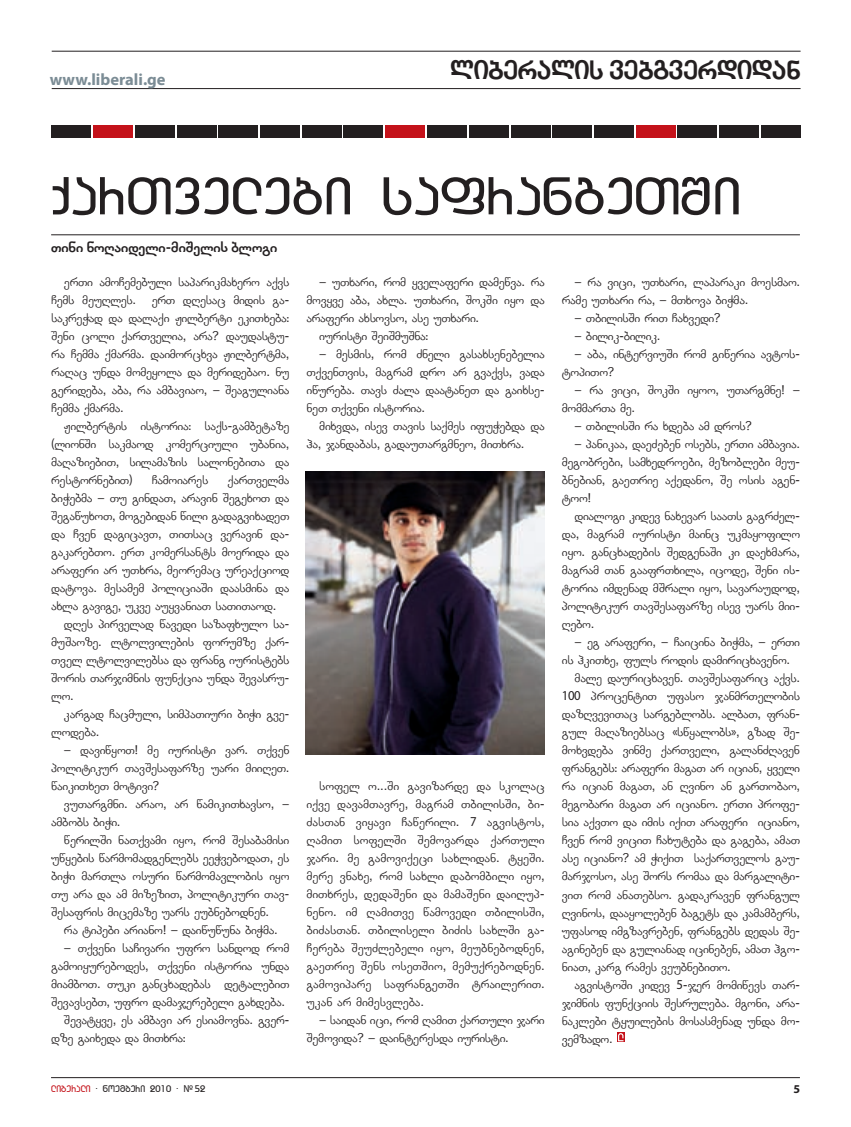
<style>
.page{position:relative;width:851px;height:1127px;background:#fff}
.page>*{position:absolute;margin:0;border:0;box-sizing:border-box;transform-origin:0 0}
.t1{font:56.7px "Bauhaus Mtavruli Thin A";color:#231f20;scale:1.11 1}
.t2{font:700 27px "A Kolkhety M";letter-spacing:-.01em;color:#231f20}
.t3{font:700 16.5px "Myriad Pro";color:#7b8c95}
.t4{font:700 15px "A Kolkhety N";color:#231f20}
.t5{font:12.75px/18px "A Kolkhety N";letter-spacing:-.03em;color:#231f20;text-align:justify}
.t6{font:700 12px "Myriad Pro";color:#231f20}
.t7{font:10.5px "Bauhaus Mtavruli Thin A";color:#231f20}
.t8{font:10.5px "Bauhaus Mtavruli Thin A";color:#c4121a}
.s1{font-family:"Myriad Pro"}
</style>
<div class="page">
<hr style="left:52px;top:51px;width:748px;height:1px;background:#231f20">
<hr style="left:52px;top:88px;width:748px;height:1px;background:#231f20">
<hr style="left:51px;top:235px;width:748px;height:1px;background:#231f20">
<svg style="left:617px;top:1032px;width:7px;height:10px"></svg>
<svg style="left:618px;top:1033px;width:5px;height:8px"></svg>
<div style="left:52px;top:126px;width:39px;height:12px;background:#231f20"></div>
<div style="left:93px;top:126px;width:39px;height:12px;background:#c4121a"></div>
<div style="left:135px;top:126px;width:39px;height:12px;background:#231f20"></div>
<div style="left:177px;top:126px;width:39px;height:12px;background:#231f20"></div>
<div style="left:219px;top:126px;width:39px;height:12px;background:#231f20"></div>
<div style="left:261px;top:126px;width:39px;height:12px;background:#231f20"></div>
<div style="left:552px;top:126px;width:39px;height:12px;background:#231f20"></div>
<div style="left:594px;top:126px;width:39px;height:12px;background:#231f20"></div>
<div style="left:636px;top:126px;width:39px;height:12px;background:#c4121a"></div>
<div style="left:677px;top:126px;width:39px;height:12px;background:#231f20"></div>
<div style="left:719px;top:126px;width:39px;height:12px;background:#231f20"></div>
<div style="left:761px;top:126px;width:39px;height:12px;background:#231f20"></div>
<div style="left:302px;top:126px;width:39px;height:12px;background:#231f20"></div>
<div style="left:344px;top:126px;width:39px;height:12px;background:#231f20"></div>
<div style="left:385px;top:126px;width:39px;height:12px;background:#c4121a"></div>
<div style="left:427px;top:126px;width:39px;height:12px;background:#231f20"></div>
<div style="left:469px;top:126px;width:39px;height:12px;background:#231f20"></div>
<div style="left:511px;top:126px;width:39px;height:12px;background:#231f20"></div>
<img style="left:306px;top:472px;width:238px;height:282px">
<hr style="left:51px;top:1077px;width:748px;height:1px;background:#231f20">
<p class="t3" style="left:50px;top:69px;width:117px">www.liberali.ge</p>
<h2 class="t2" style="left:450px;top:57px;width:351px">LIBERALIS VEBGVERDIDAN</h2>
<h1 class="t1" style="left:51px;top:170px;width:623px">QARTVELEBI SAFRANGETSI</h1>
<p class="t4" style="left:51px;top:240px;width:228px">TINI NORAIDELI-MISELIS BLOGI</p>
<p class="t5" style="left:51px;top:274px;width:240px;text-indent:13px">ERTI AMOCEMEBULI SAPARIKMAXERO AQVS CEMS MEURLES. ERT DRESAC MIDIS GA-SAKREWAD DA DALAQI JILBERTI EKITXEBA:<br>SENI COLI QARTVELIA, ARA? DAUDASTU-RA CEMMA QMARMA. DAIMORCXVA JILBERTMA, RARAC UNDA MOMEYOLA DA MERIDEBAO. NU GERIDEBA, ABA, RA AMBAVIAO, _ SEAGULIANA CEMMA QMARMA.</p>
<p class="t5" style="left:51px;top:418px;width:240px;text-indent:13px">JILBERTIS ISTORIA: SAQS-GAMBETAZE (LIONSI SAKMAOD KOMERCIULI UBANIA, MARAZIEBIT, SILAMAZIS SALONEBITA DA RESTORNEBIT)</p>
<p class="t5" style="left:319px;top:274px;width:227px">_ UTXARI, ROM YVELAFERI DAMEWVA. RA</p>
<p class="t5" style="left:306px;top:292px;width:240px">MOVYVE ABA, AXLA. UTXARI, SOKSI IYO DA</p>
<p class="t5" style="left:306px;top:310px;width:174px">ARAFERI AXSOVSO, ASE UTXARI.</p>
<p class="t5" style="left:319px;top:328px;width:111px">IURISTI SEISMUSNA:</p>
<p class="t5" style="left:319px;top:346px;width:227px">_ MESMIS, ROM ZNELI GASAXSENEBELIA</p>
<p class="t5" style="left:306px;top:364px;width:240px">TQVENTVIS, MAGRAM DRO AR GVAQVS, VADA</p>
<p class="t5" style="left:306px;top:382px;width:240px">IWUREBA. TAVS ZALA DAATANET DA GAIXSE-</p>
<p class="t5" style="left:306px;top:400px;width:120px">NET TQVENI ISTORIA.</p>
<p class="t5" style="left:319px;top:418px;width:227px">MIXVDA, ISEV TAVIS SAQMES IFUWEBDA DA</p>
<p class="t5" style="left:306px;top:436px;width:219px">HA, JANDABAS, GADAUTARGMNEO, MITXRA.</p>
<p class="t5" style="left:574px;top:274px;width:227px">_ RA VICI, UTXARI, LAPARAKI MOESMAO.</p>
<p class="t5" style="left:561px;top:292px;width:188px">RAME UTXARI RA, _ MTXOVA BIWMA.</p>
<p class="t5" style="left:574px;top:310px;width:147px">_ TBILISSI RIT CAXVEDI?</p>
<p class="t5" style="left:574px;top:328px;width:87px">_ BILIK-BILIK.</p>
<p class="t5" style="left:574px;top:346px;width:227px">_ ABA, INTERVIUSI ROM GIWERIA AVTOS-</p>
<p class="t5" style="left:561px;top:364px;width:54px">TOPITO?</p>
<p class="t5" style="left:574px;top:382px;width:227px">_ RA VICI, SOKSI IYOO, UTARGMNE! _</p>
<p class="t5" style="left:561px;top:400px;width:75px">MOMMARTA ME.</p>
<p class="t5" style="left:574px;top:418px;width:179px">_ TBILISSI RA XDEBA AM DROS?</p>
<p class="t5" style="left:574px;top:436px;width:227px">_ PANIKAA, DAEZEBEN OSEBS, ERTI AMBAVIA.</p>
<p class="t5" style="left:561px;top:454px;width:240px">MEGOBREBI, SAMXEDROEBI, MEZOBLEBI MEU-</p>
<p class="t5" style="left:561px;top:472px;width:240px">BNEBIAN, GAETRIE AQEDANO, SE OSIS AGEN-</p>
<p class="t5" style="left:561px;top:490px;width:31px">TOO!</p>
<p class="t5" style="left:574px;top:508px;width:227px">DIALOGI KIDEV NAXEVAR SAATS GAGRZEL-</p>
<p class="t5" style="left:561px;top:526px;width:240px">DA, MAGRAM IURISTI MAINC UKMAYOFILO</p>
<p class="t5" style="left:561px;top:544px;width:240px">IYO. GANCXADEBIS SEDGENASI KI DAEXMARA,</p>
<p class="t5" style="left:561px;top:562px;width:240px">MAGRAM TAN GAAFRTXILA, ICODE, SENI IS-</p>
<p class="t5" style="left:561px;top:580px;width:240px">TORIA IMDENAD MSRALI IYO, SAVARAUDOD,</p>
<p class="t5" style="left:561px;top:598px;width:240px">POLITIKUR TAVSESAFARZE ISEV UARS MII-</p>
<p class="t5" style="left:561px;top:616px;width:34px">REBO.</p>
<p class="t5" style="left:574px;top:634px;width:227px">_ EG ARAFERI, _ CAICINA BIWMA, _ ERTI</p>
<p class="t5" style="left:561px;top:652px;width:230px">IS HKITXE, FULS RODIS DAMIRICXAVENO.</p>
<p class="t5" style="left:574px;top:670px;width:227px">MALE DAURICXAVEN. TAVSESAFARIC AQVS.</p>
<p class="t5" style="left:561px;top:688px;width:240px">100 PROCENTIT UFASO JANMRTELOBIS</p>
<p class="t5" style="left:561px;top:706px;width:240px">DAZRVEVITAC SARGEBLOBS. ALBAT, FRAN-</p>
<p class="t5" style="left:561px;top:724px;width:240px">GUL MARAZIEBSAC «SWYALOBS», GZAD SE-</p>
<p class="t5" style="left:561px;top:742px;width:240px">MOXVDEBA VINME QARTVELI, GALANZRAVEN</p>
<p class="t5" style="left:561px;top:760px;width:240px">FRANGEBS: ARAFERI MAGAT AR ICIAN, YVELI</p>
<p class="t5" style="left:561px;top:778px;width:240px">RA ICIAN MAGAT, AN RVINO AN GARTOBAO,</p>
<p class="t5" style="left:561px;top:796px;width:240px">MEGOBARI MAGAT AR ICIANO. ERTI PROFE-</p>
<p class="t5" style="left:561px;top:814px;width:240px">SIA AQVTO DA IMIS IQIT ARAFERI ICIANO,</p>
<p class="t5" style="left:561px;top:832px;width:240px">CVEN ROM VICIT CAXUTEBA DA GAGEBA, AMAT</p>
<p class="t5" style="left:561px;top:850px;width:240px">ASE ICIANO? AM WIQIT SAQARTVELOS GAU-</p>
<p class="t5" style="left:561px;top:868px;width:240px">MARJOSO, ASE SORS ROMAA DA MARGALITI-</p>
<p class="t5" style="left:561px;top:886px;width:240px">VIT ROM ANATEBSO. GADAKRAVEN FRANGUL</p>
<p class="t5" style="left:561px;top:904px;width:240px">RVINOS, DAAYOLEBEN BAGETS DA KAMAMBERS,</p>
<p class="t5" style="left:561px;top:922px;width:240px">UFASOD IMGZAVREBEN, FRANGEBS DEDAS SE-</p>
<p class="t5" style="left:561px;top:940px;width:240px">AGINEBEN DA GULIANAD ICINEBEN, AMAT HGO-</p>
<p class="t5" style="left:561px;top:958px;width:170px">NIAT, KARG RAMES VEUBNEBITO.</p>
<p class="t5" style="left:574px;top:976px;width:227px">AGVISTOSI KIDEV 5-JER MOMIWEVS TAR-</p>
<p class="t5" style="left:561px;top:994px;width:240px">JIMNIS FUNQCIIS SESRULEBA. MGONI, ARA-</p>
<p class="t5" style="left:561px;top:1012px;width:240px">NAKLEBI TYUILEBIS MOSASMENAD UNDA MO-</p>
<p class="t5" style="left:561px;top:1030px;width:52px">VEMZADO.</p>
<p class="t5" style="left:152px;top:472px;width:58px">CAMOIARES</p>
<p class="t5" style="left:51px;top:472px;width:240px;text-indent:176px">QARTVELMA BIWEBMA _ TU GINDAT, ARAVIN SEGEXOT DA SEGAWUXOT, MOGEBIDAN WILI GADAGVIXADET DA CVEN DAGICAVT, TITSAC VERAVIN DA-GAKAREBTO. ERT KOMERSANTS MOERIDA DA ARAFERI AR UTXRA, MEOREMAC UREAQCIOD DATOVA. MESAMEM POLICIASI DAASMINA DA AXLA GAVIGE, UKVE AUYVANIAT SATITAOD.</p>
<p class="t5" style="left:51px;top:616px;width:240px;text-indent:13px">DRES PIRVELAD WAVEDI SAZAFXULO SA-MUSAOZE. LTOLVILEBIS FORUMZE QAR-TVEL LTOLVILEBSA DA FRANG IURISTEBS SORIS TARJIMNIS FUNQCIA UNDA SEVASRU-LO.</p>
<p class="t5" style="left:51px;top:706px;width:240px;text-indent:13px">KARGAD CACMULI, SIMPATIURI BIWI GVE-<br>LODEBA.</p>
<p class="t5" style="left:51px;top:742px;width:240px;text-indent:13px">_ DAVIWYOT! ME IURISTI VAR. TQVEN POLITIKUR TAVSESAFARZE UARI MIIRET.<br>WAIKITXET MOTIVI?</p>
<p class="t5" style="left:51px;top:796px;width:240px;text-indent:13px">VUTARGMNI. ARAO, AR WAMIKITXAVSO, _<br>AMBOBS BIWI.</p>
<p class="t5" style="left:51px;top:832px;width:240px;text-indent:13px">WERILSI NATQVAMI IYO, ROM SESABAMISI UWYEBIS WARMOMADGENLEBS EEWVEBODAT, ES BIWI MARTLA OSURI WARMOMAVLOBIS IYO TU ARA DA AM MIZEZIT, POLITIKURI TAV-SESAFRIS MICEMAZE UARS EUBNEBODNEN.</p>
<p class="t5" style="left:64px;top:922px;width:215px">RA TIPEBI ARIANO! _ DAIWUWUNA BIWMA.</p>
<p class="t5" style="left:64px;top:940px;width:227px">_ TQVENI SACIVARI UFRO SANDOD ROM</p>
<p class="t5" style="left:51px;top:958px;width:240px">GAMOIYUREBODES, TQVENI ISTORIA UNDA</p>
<p class="t5" style="left:51px;top:976px;width:240px">MIAMBOT. TUKI GANCXADEBAS DETALEBIT</p>
<p class="t5" style="left:51px;top:994px;width:235px">SEVAVSEBT, UFRO DAMAJEREBELI GAXDEBA.</p>
<p class="t5" style="left:64px;top:1012px;width:227px">SEVATYVE, ES AMBAVI AR ESIAMOVNA. GVER-</p>
<p class="t5" style="left:51px;top:1030px;width:136px">DZE GAIXEDA DA MITXRA:</p>
<p class="t5" style="left:306px;top:778px;width:240px;text-indent:13px">SOFEL O...SI GAVIZARDE DA SKOLAC IQVE DAVAMTAVRE, MAGRAM TBILISSI, BI-ZASTAN VIYAVI CAWERILI. 7 AGVISTOS, RAMIT SOFELSI SEMOVARDA QARTULI JARI. ME GAMOVIQECI SAXLIDAN. TYESI.<br>MERE VNAXE, ROM SAXLI DABOMBILI IYO, MITXRES, DEDASENI DA MAMASENI DAIRUP-NENO. IM RAMITVE WAMOVEDI TBILISSI, BIZASTAN. TBILISELI BIZIS SAXLSI GA-CEREBA SEUZLEBELI IYO, MEUBNEBODNEN, GAETRIE SENS OSETSIO, MEMUQREBODNEN.<br>GAMOVIPARE SAFRANGETSI TRAILERIT.<br>UKAN AR MIMESVLEBA.</p>
<p class="t5" style="left:306px;top:1012px;width:240px;text-indent:13px">_ SAIDAN ICI, ROM RAMIT QARTULI JARI<br>SEMOVIDA? _ DAINTERESDA IURISTI.</p>
<p class="t8" style="left:51px;top:1084px;width:41px">LIBERALI</p>
<p class="t6" style="left:793px;top:1081px;width:8px">5</p>
<p class="t7" style="left:96px;top:1084px;width:111px">. NOEMBERI 2010 . <span class="s1">№</span> 52</p>
</div>
